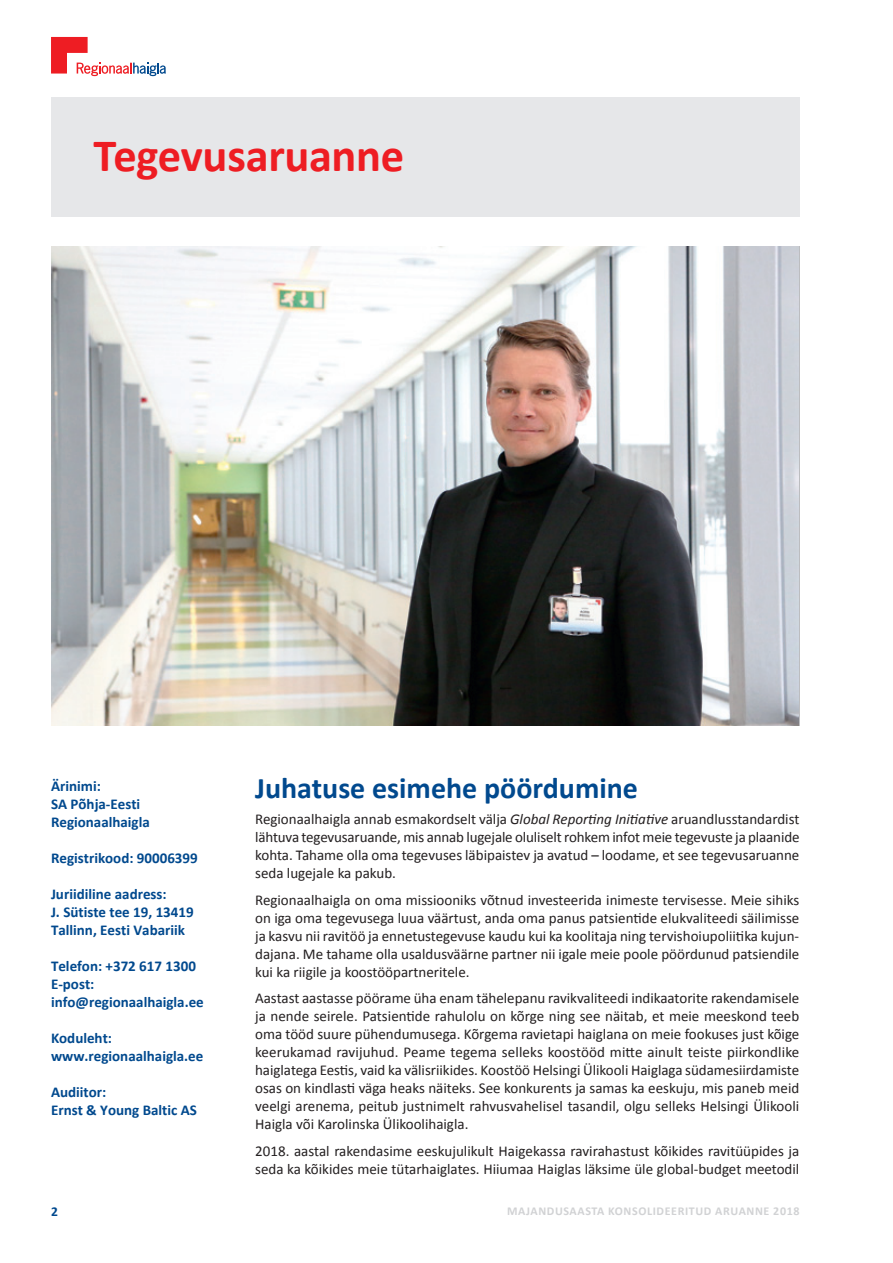
<style>
.page{position:relative;width:893px;height:1263px;background:#fff}
.page>*{position:absolute;margin:0;border:0;box-sizing:border-box;transform-origin:0 0}
.t1{font:700 46.5px "Calibri";letter-spacing:-.01em;color:#ee1d23}
.t2{font:700 30px "Calibri";color:#01498e}
.t3{font:15px/18px "Calibri";color:#231f20;text-align:justify}
.t4{font:700 15px/18px "Calibri";color:#01498e}
.t5{font:700 13.5px "Calibri";color:#01498e}
.t6{font:700 12px "Calibri";letter-spacing:.05em;color:#d1d2d4}
.s1{font-style:italic}
</style>
<div class="page">
<svg style="left:51px;top:37px;width:115px;height:39px"></svg>
<div style="left:51px;top:98px;width:748px;height:119px;background:#e6e7e9"></div>
<img style="left:51px;top:247px;width:748px;height:479px">
<h1 class="t1" style="left:94px;top:126px;width:312px">Tegevusaruanne</h1>
<p class="t4" style="left:51px;top:776px;width:100px">Ärinimi:<br>SA Põhja-Eesti<br>Regionaalhaigla</p>
<p class="t4" style="left:51px;top:848px;width:148px">Registrikood: 90006399</p>
<p class="t4" style="left:51px;top:884px;width:144px">Juriidiline aadress:<br>J. Sütiste tee 19, 13419<br>Tallinn, Eesti Vabariik</p>
<p class="t4" style="left:51px;top:956px;width:154px">Telefon: +372 617 1300<br>E-post: info@regionaalhaigla.ee</p>
<p class="t4" style="left:51px;top:1028px;width:154px">Koduleht: www.regionaalhaigla.ee</p>
<p class="t4" style="left:51px;top:1082px;width:147px">Audiitor:<br>Ernst &amp; Young Baltic AS</p>
<h2 class="t2" style="left:255px;top:769px;width:384px">Juhatuse esimehe pöördumine</h2>
<p class="t3" style="left:255px;top:810px;width:546px">Regionaalhaigla annab esmakordselt välja <span class="s1">Global Reporting Initiative</span> aruandlusstandardist lähtuva tegevusaruande, mis annab lugejale oluliselt rohkem infot meie tegevuste ja plaanide kohta. Tahame olla oma tegevuses läbipaistev ja avatud – loodame, et see tegevusaruanne seda lugejale ka pakub.</p>
<p class="t3" style="left:255px;top:890px;width:546px">Regionaalhaigla on oma missiooniks võtnud investeerida inimeste tervisesse. Meie sihiks on iga oma tegevusega luua väärtust, anda oma panus patsientide elukvaliteedi säilimisse ja kasvu nii ravitöö ja ennetustegevuse kaudu kui ka koolitaja ning tervishoiupoliitika kujun&shy;dajana. Me tahame olla usaldusväärne partner nii igale meie poole pöördunud patsiendile kui ka riigile ja koostööpartneritele.</p>
<p class="t3" style="left:255px;top:989px;width:546px">Aastast aastasse pöörame üha enam tähelepanu ravikvaliteedi indikaatorite rakendamisele ja nende seirele. Patsientide rahulolu on kõrge ning see näitab, et meie meeskond teeb oma tööd suure pühendumusega. Kõrgema ravietapi haiglana on meie fookuses just kõige keerukamad ravijuhud. Peame tegema selleks koostööd mitte ainult teiste piirkondlike haiglatega Eestis, vaid ka välisriikides. Koostöö Helsingi Ülikooli Haiglaga südamesiirdamiste osas on kindlasti väga heaks näiteks. See konkurents ja samas ka eeskuju, mis paneb meid veelgi arenema, peitub justnimelt rahvusvahelisel tasandil, olgu selleks Helsingi Ülikooli Haigla või Karolinska Ülikoolihaigla.</p>
<p class="t3" style="left:255px;top:1141px;width:546px">2018. aastal rakendasime eeskujulikult Haigekassa ravirahastust kõikides ravitüüpides ja seda ka kõikides meie tütarhaiglates. Hiiumaa Haiglas läksime üle global-budget meetodil</p>
<p class="t5" style="left:51px;top:1203px;width:8px">2</p>
<p class="t6" style="left:507px;top:1203px;width:294px">MAJANDUSAASTA KONSOLIDEERITUD ARUANNE 2018</p>
</div>
